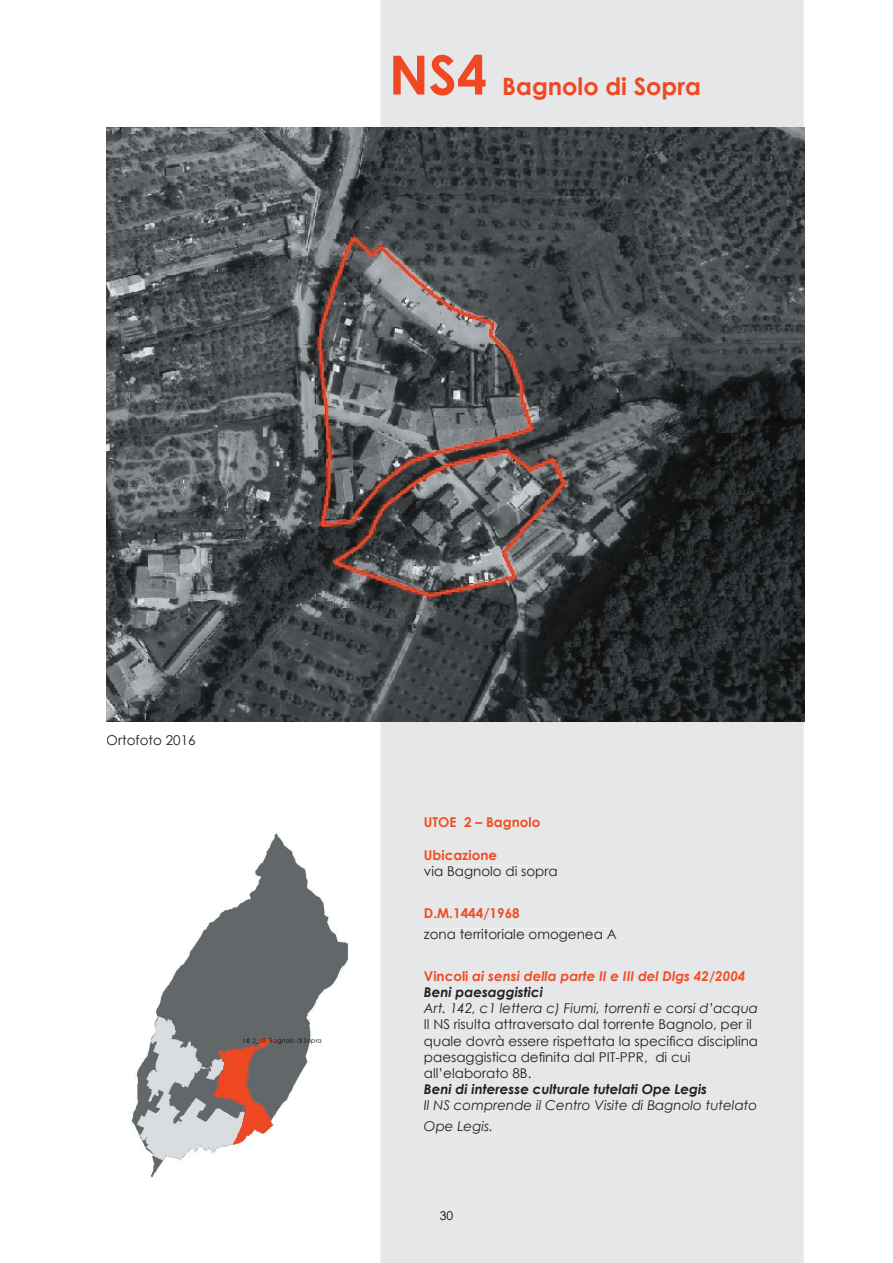
<style>
.page{position:relative;width:893px;height:1263px;background:#fff}
.page>*{position:absolute;margin:0;border:0;box-sizing:border-box;transform-origin:0 0}
.t1{font:700 54px "Century Gothic";color:#f04823}
.t2{font:700 24px "Century Gothic";color:#f04823}
.t3{font:13.5px/16.2px "Century Gothic";color:#231f20}
.t4{font:italic 13.5px/21px "Century Gothic";color:#231f20}
.t5{font:italic 700 13.5px/16.2px "Century Gothic";color:#f04d23}
.t6{font:italic 700 13.5px "Century Gothic";color:#231f20}
.t7{font:700 13.5px "Century Gothic";color:#f04d23}
.t8{font:12px "Century Gothic";color:#000}
.s1{font-style:normal}
.s2{color:#231f20}
</style>
<div class="page">
<div style="left:381px;top:0;width:423px;height:1263px;background:#e6e7e9"></div>
<div style="left:424px;top:866px;width:133px;height:12px;background:#e6e7e9"></div>
<div style="left:424px;top:929px;width:192px;height:12px;background:#e6e7e9"></div>
<div style="left:424px;top:987px;width:119px;height:13px;background:#e6e7e9"></div>
<div style="left:424px;top:1003px;width:334px;height:13px;background:#e6e7e9"></div>
<div style="left:425px;top:1019px;width:327px;height:13px;background:#e6e7e9"></div>
<div style="left:425px;top:1035px;width:333px;height:13px;background:#e6e7e9"></div>
<div style="left:425px;top:1052px;width:266px;height:12px;background:#e6e7e9"></div>
<div style="left:425px;top:1068px;width:106px;height:10px;background:#e6e7e9"></div>
<div style="left:424px;top:1084px;width:282px;height:13px;background:#e6e7e9"></div>
<div style="left:424px;top:1100px;width:333px;height:13px;background:#e6e7e9"></div>
<div style="left:424px;top:1121px;width:67px;height:13px;background:#e6e7e9"></div>
<img style="left:131px;top:833px;width:217px;height:345px">
<img style="left:106px;top:127px;width:699px;height:594px">
<h1 class="t1" style="left:389px;top:34px;width:100px">NS4</h1>
<h2 class="t2" style="left:502px;top:68px;width:200px">Bagnolo di Sopra</h2>
<p class="t3" style="left:106px;top:732px;width:91px">Ortofoto 2016</p>
<p class="t7" style="left:424px;top:812px;width:118px">UTOE 2 – Bagnolo</p>
<p class="t7" style="left:424px;top:844px;width:75px">Ubicazione</p>
<p class="t3" style="left:424px;top:862px;width:135px">via Bagnolo di sopra</p>
<p class="t7" style="left:424px;top:902px;width:97px">D.M.1444/1968</p>
<p class="t3" style="left:424px;top:925px;width:194px">zona territoriale omogenea A</p>
<p class="t5" style="left:424px;top:967px;width:323px"><span class="s1">Vincoli</span> ai sensi della parte II e III del Dlgs 42/2004<br><span class="s2">Beni paesaggistici</span></p>
<p class="t4" style="left:424px;top:997px;width:336px">Art. 142, c1 lettera c) Fiumi, torrenti e corsi d’acqua</p>
<p class="t3" style="left:424px;top:1016px;width:336px">Il NS risulta attraversato dal torrente Bagnolo, per il quale dovrà essere rispettata la specifica disciplina paesaggistica definita dal PIT-PPR, di cui all’elaborato 8B.</p>
<p class="t6" style="left:424px;top:1079px;width:285px">Beni di interesse culturale tutelati Ope Legis</p>
<p class="t4" style="left:424px;top:1095px;width:335px">Il NS comprende il Centro Visite di Bagnolo tutelato<br>Ope Legis.</p>
<p class="t8" style="left:440px;top:1207px;width:15px">30</p>
</div>
